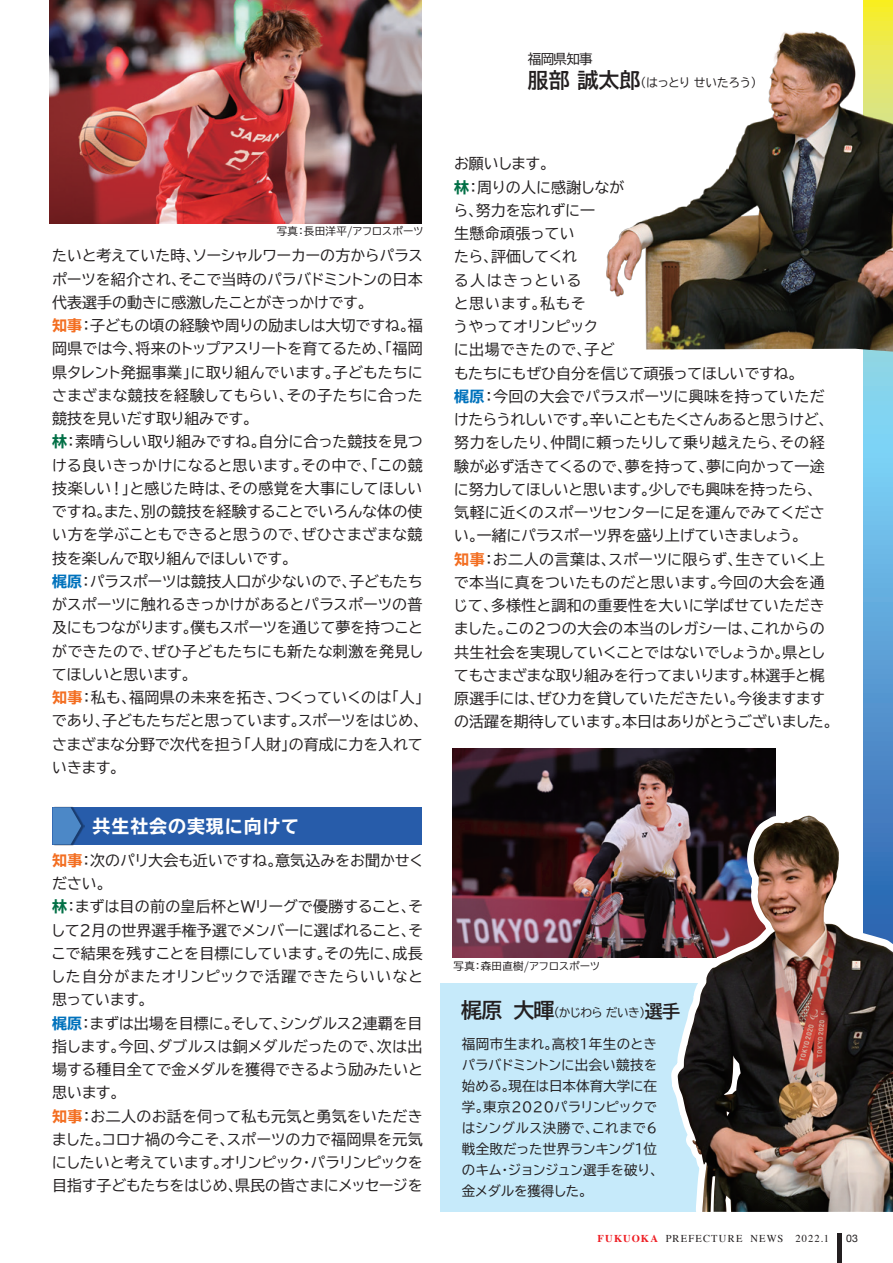
<style>
.page{position:relative;width:893px;height:1263px;background:#fff}
.page>*{position:absolute;margin:0;border:0;box-sizing:border-box;transform-origin:0 0}
.t1{font:700 expanded 18px "TBUD Go Std";letter-spacing:.05em;color:#fff}
.t2{font:15px/23.2px "TBUD Go Std";letter-spacing:-.01em;color:#231f20}
.t3{font:13.5px/21px "TBUD Go Std";letter-spacing:-.015em;color:#231f20}
.t4{font:12px "TBUD Go Std";letter-spacing:-.06em;color:#231f20}
.t5{font:10.5px "TBUD Go Std";color:#231f20}
.t6{font:10.5px "Times";letter-spacing:.105em;color:#231f20}
.t7{font:10.5px "Helvetica Neue";color:#231f20}
.s1{font-weight:700;font-stretch:expanded;color:#f36e21}
.s2{font-weight:700;font-stretch:expanded;color:#016f45}
.s3{font-weight:700;font-stretch:expanded;color:#0072bc}
.s4{font-weight:700;font-size:21px}
.s5{font-weight:700;font-size:18px}
.s6{font-weight:700;color:#ee1d23}
</style>
<div class="page">
<div style="left:441px;top:984px;width:330px;height:228px;background:#c6eafa"></div>
<img style="left:453px;top:749px;width:322px;height:208px">
<img style="left:50px;top:0;width:372px;height:223px">
<svg style="left:863px;top:0;width:30px;height:799px"></svg>
<img style="left:662px;top:799px;width:231px;height:413px">
<svg style="left:882px;top:1146px;width:11px;height:66px"></svg>
<img style="left:678px;top:816px;width:130px;height:359px">
<img style="left:606px;top:15px;width:287px;height:337px">
<div style="left:52px;top:807px;width:370px;height:37px;background:#275caa"></div>
<img style="left:53px;top:806px;width:31px;height:40px">
<svg style="left:53px;top:807px;width:28px;height:37px"></svg>
<hr style="left:838px;top:1233px;width:4px;height:30px;background:#231f20">
<p class="t5" style="left:277px;top:223px;width:148px">写真：長田洋平/アフロスポーツ</p>
<p class="t2" style="left:52px;top:244px;width:380px">たいと考えていた時、ソーシャルワーカーの方からパラスポーツを紹介され、そこで当時のパラバドミントンの日本代表選手の動きに感激したことがきっかけです。<br><span class="s1">知事</span>：子どもの頃の経験や周りの励ましは大切ですね。福岡県では今、将来のトップアスリートを育てるため、「福岡県タレント発掘事業」に取り組んでいます。子どもたちにさまざまな競技を経験してもらい、その子たちに合った競技を見いだす取り組みです。<br><span class="s2">林</span>：素晴らしい取り組みですね。自分に合った競技を見つける良いきっかけになると思います。その中で、「この競技楽しい！」と感じた時は、その感覚を大事にしてほしいですね。また、別の競技を経験することでいろんな体の使い方を学ぶこともできると思うので、ぜひさまざまな競技を楽しんで取り組んでほしいです。<br><span class="s3">梶原</span>：パラスポーツは競技人口が少ないので、子どもたちがスポーツに触れるきっかけがあるとパラスポーツの普及にもつながります。僕もスポーツを通じて夢を持つことができたので、ぜひ子どもたちにも新たな刺激を発見してほしいと思います。<br><span class="s1">知事</span>：私も、福岡県の未来を拓き、つくっていくのは「人」であり、子どもたちだと思っています。スポーツをはじめ、さまざまな分野で次代を担う「人財」の育成に力を入れていきます。</p>
<p class="t1" style="left:93px;top:816px;width:208px">共生社会の実現に向けて</p>
<p class="t2" style="left:51px;top:848px;width:375px"><span class="s1">知事</span>：次のパリ大会も近いですね。意気込みをお聞かせください。<br><span class="s2">林</span>：まずは目の前の皇后杯とWリーグで優勝すること、そして２月の世界選手権予選でメンバーに選ばれること、そこで結果を残すことを目標にしています。その先に、成長した自分がまたオリンピックで活躍できたらいいなと思っています。<br><span class="s3">梶原</span>：まずは出場を目標に。そして、シングルス２連覇を目指します。今回、ダブルスは銅メダルだったので、次は出場する種目全てで金メダルを獲得できるよう励みたいと思います。<br><span class="s1">知事</span>：お二人のお話を伺って私も元気と勇気をいただきました。コロナ禍の今こそ、スポーツの力で福岡県を元気にしたいと考えています。オリンピック・パラリンピックを目指す子どもたちをはじめ、県民の皆さまにメッセージを</p>
<p class="t3" style="left:528px;top:49px;width:66px">福岡県知事</p>
<p class="t4" style="left:528px;top:73px;width:236px"><span class="s4">服部 誠太郎</span>（はっとり せいたろう）</p>
<p class="t2" style="left:453px;top:152px;width:387px">お願いします。<br><span class="s2">林</span>：周りの人に感謝しなが<br>ら、努力を忘れずに一<br>生懸命頑張ってい<br>たら、評価してくれ<br>る人はきっといる<br>と思います。私もそ<br>うやってオリンピック<br>に出場できたので、子ど<br>もたちにもぜひ自分を信じて頑張ってほしいですね。<br><span class="s3">梶原</span>：今回の大会でパラスポーツに興味を持っていただけたらうれしいです。辛いこともたくさんあると思うけど、努力をしたり、仲間に頼ったりして乗り越えたら、その経験が必ず活きてくるので、夢を持って、夢に向かって一途に努力してほしいと思います。少しでも興味を持ったら、気軽に近くのスポーツセンターに足を運んでみてください。一緒にパラスポーツ界を盛り上げていきましょう。<br><span class="s1">知事</span>：お二人の言葉は、スポーツに限らず、生きていく上で本当に真をついたものだと思います。今回の大会を通じて、多様性と調和の重要性を大いに学ばせていただきました。この２つの大会の本当のレガシーは、これからの共生社会を実現していくことではないでしょうか。県としてもさまざまな取り組みを行ってまいります。林選手と梶原選手には、ぜひ力を貸していただきたい。今後ますますの活躍を期待しています。本日はありがとうございました。</p>
<p class="t5" style="left:453px;top:957px;width:148px">写真：森田直樹/アフロスポーツ</p>
<p class="t4" style="left:461px;top:1002px;width:220px"><span class="s4">梶原 大暉</span>（かじわら だいき）<span class="s5">選手</span></p>
<p class="t3" style="left:462px;top:1033px;width:203px">福岡市生まれ。高校１年生のときパラバドミントンに出会い競技を始める。現在は日本体育大学に在学。東京２０２０パラリンピックではシングルス決勝で、これまで６戦全敗だった世界ランキング１位のキム・ジョンジュン選手を破り、金メダルを獲得した。</p>
<p class="t6" style="left:598px;top:1228px;width:233px"><span class="s6">FUKUOKA</span> PREFECTURE NEWS 2022.1</p>
<p class="t7" style="left:846px;top:1231px;width:13px">03</p>
</div>
